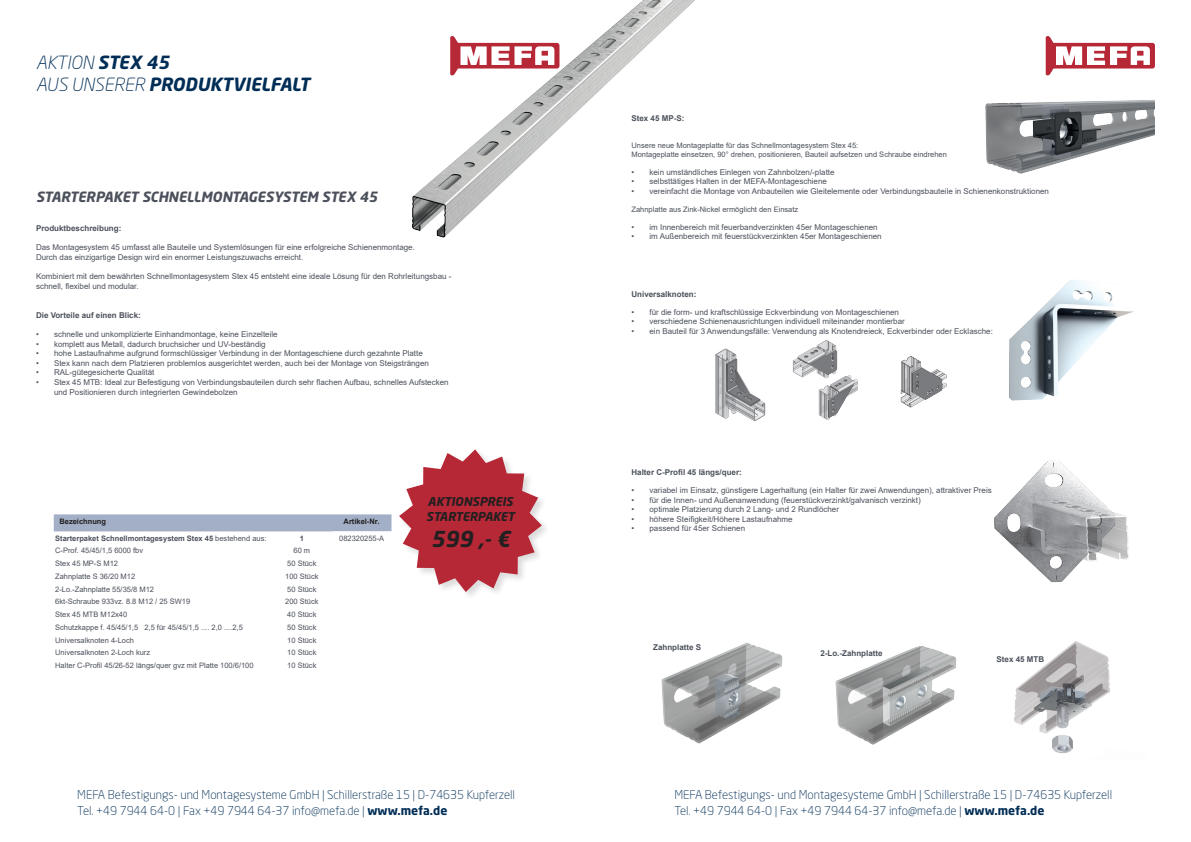
<style>
.page{position:relative;width:1191px;height:842px;background:#fff}
.page>*{position:absolute;margin:0;border:0;box-sizing:border-box;transform-origin:0 0}
.t1{font:italic 700 21.7px "Neo Sans Std";color:#231f20}
.t2{font:italic 700 18px/21.6px "Neo Sans Std";color:#002d56}
.t3{font:italic 700 14px "Neo Sans Std";color:#4b505b}
.t4{font:italic 700 12.1px/14.6px "Neo Sans Std";color:#231f20}
.t5{font:300 12px/16.2px "Neo Sans Std";color:#002d56}
.t6{font:8px/9.6px "Arial";color:#4b505b}
.t7{font:700 8px "Arial";color:#4b505b}
.t8{font:7.5px/9.2px "Arial";color:#4b505b}
.t9{font:700 7.5px "Arial";color:#4b505b}
.t10{font:700 7.5px "Arial";color:#231f20}
.s1{font-weight:300}
.s2{font-weight:400}
.s3{font-weight:700}
</style>
<div class="page">
<svg style="left:399px;top:449px;width:143px;height:143px"></svg>
<svg style="left:54px;top:514px;width:337px;height:18px;background:#a7b3c9"></svg>
<img style="left:994px;top:460px;width:135px;height:123px">
<img style="left:1009px;top:280px;width:125px;height:121px">
<img style="left:412px;top:0;width:283px;height:238px">
<img style="left:985px;top:36px;width:169px;height:138px">
<img style="left:661px;top:642px;width:122px;height:102px">
<img style="left:835px;top:646px;width:122px;height:99px">
<img style="left:1014px;top:641px;width:96px;height:112px">
<img style="left:900px;top:356px;width:47px;height:52px">
<img style="left:715px;top:348px;width:51px;height:73px">
<img style="left:818px;top:375px;width:40px;height:45px">
<img style="left:792px;top:340px;width:46px;height:40px">
<h2 class="t2" style="left:36px;top:52px;width:275px"><span class="s1">AKTION</span> STEX 45<br><span class="s1">AUS UNSERER</span> PRODUKTVIELFALT</h2>
<h3 class="t3" style="left:36px;top:187px;width:343px">STARTERPAKET SCHNELLMONTAGESYSTEM STEX 45</h3>
<p class="t7" style="left:36px;top:223px;width:87px">Produktbeschreibung:</p>
<p class="t6" style="left:36px;top:243px;width:380px">Das Montagesystem 45 umfasst alle Bauteile und Systemlösungen für eine erfolgreiche Schienenmontage.<br>Durch das einzigartige Design wird ein enormer Leistungszuwachs erreicht.</p>
<p class="t6" style="left:36px;top:272px;width:417px">Kombiniert mit dem bewährten Schnellmontagesystem Stex 45 entsteht eine ideale Lösung für den Rohrleitungsbau - schnell, flexibel und modular.</p>
<p class="t7" style="left:36px;top:309px;width:106px">Die Vorteile auf einen Blick:</p>
<p class="t6" style="left:36px;top:329px;width:243px">• schnelle und unkomplizierte Einhandmontage, keine Einzelteile</p>
<p class="t6" style="left:36px;top:339px;width:231px">• komplett aus Metall, dadurch bruchsicher und UV-beständig</p>
<p class="t6" style="left:36px;top:348px;width:388px">• hohe Lastaufnahme aufgrund formschlüssiger Verbindung in der Montageschiene durch gezahnte Platte</p>
<p class="t6" style="left:36px;top:358px;width:394px">• Stex kann nach dem Platzieren problemlos ausgerichtet werden, auch bei der Montage von Steigsträngen</p>
<p class="t6" style="left:36px;top:368px;width:120px">• RAL-gütegesicherte Qualität</p>
<p class="t6" style="left:54px;top:377px;width:396px;text-indent:-18px">• Stex 45 MTB: Ideal zur Befestigung von Verbindungsbauteilen durch sehr flachen Aufbau, schnelles Aufstecken und Positionieren durch integrierten Gewindebolzen</p>
<p class="t10" style="left:59px;top:516px;width:48px">Bezeichnung</p>
<p class="t10" style="left:344px;top:516px;width:37px">Artikel-Nr.</p>
<p class="t9" style="left:55px;top:533px;width:213px">Starterpaket Schnellmontagesystem Stex 45 <span class="s2">bestehend aus:</span></p>
<p class="t9" style="left:300px;top:533px;width:6px">1</p>
<p class="t8" style="left:339px;top:533px;width:47px">082320255-A</p>
<p class="t8" style="left:55px;top:546px;width:89px">C-Prof. 45/45/1,5 6000 fbv</p>
<p class="t8" style="left:293px;top:546px;width:18px">60 m</p>
<p class="t8" style="left:55px;top:559px;width:64px">Stex 45 MP-S M12</p>
<p class="t8" style="left:287px;top:559px;width:31px">50 Stück</p>
<p class="t8" style="left:55px;top:571px;width:82px">Zahnplatte S 36/20 M12</p>
<p class="t8" style="left:285px;top:571px;width:35px">100 Stück</p>
<p class="t8" style="left:55px;top:584px;width:100px">2-Lo.-Zahnplatte 55/35/8 M12</p>
<p class="t8" style="left:287px;top:584px;width:31px">50 Stück</p>
<p class="t8" style="left:55px;top:597px;width:137px">6kt-Schraube 933vz. 8.8 M12 / 25 SW19</p>
<p class="t8" style="left:285px;top:597px;width:35px">200 Stück</p>
<p class="t8" style="left:55px;top:610px;width:74px">Stex 45 MTB M12x40</p>
<p class="t8" style="left:287px;top:610px;width:31px">40 Stück</p>
<p class="t8" style="left:55px;top:623px;width:189px">Schutzkappe f. 45/45/1,5 2,5 für 45/45/1,5 .... 2,0 ....2,5</p>
<p class="t8" style="left:287px;top:623px;width:31px">50 Stück</p>
<p class="t8" style="left:55px;top:635px;width:80px">Universalknoten 4-Loch</p>
<p class="t8" style="left:287px;top:635px;width:31px">10 Stück</p>
<p class="t8" style="left:55px;top:648px;width:97px">Universalknoten 2-Loch kurz</p>
<p class="t8" style="left:287px;top:648px;width:31px">10 Stück</p>
<p class="t8" style="left:55px;top:661px;width:200px">Halter C-Profil 45/26-52 längs/quer gvz mit Platte 100/6/100</p>
<p class="t8" style="left:287px;top:661px;width:31px">10 Stück</p>
<h3 class="t4" style="left:426px;top:494px;width:90px">AKTIONSPREIS<br>STARTERPAKET</h3>
<h1 class="t1" style="left:431px;top:525px;width:81px">599 ,- €</h1>
<h3 class="t5" style="left:77px;top:786px;width:439px">MEFA Befestigungs- und Montagesysteme GmbH | Schillerstraße 15 | D-74635 Kupferzell<br>Tel. +49 7944 64-0 | Fax +49 7944 64-37 info@mefa.de | <span class="s3">www.mefa.de</span></h3>
<p class="t7" style="left:631px;top:112px;width:54px">Stex 45 MP-S:</p>
<p class="t8" style="left:631px;top:140px;width:317px">Unsere neue Montageplatte für das Schnellmontagesystem Stex 45:<br>Montageplatte einsetzen, 90° drehen, positionieren, Bauteil aufsetzen und Schraube eindrehen</p>
<p class="t6" style="left:631px;top:167px;width:204px">• kein umständliches Einlegen von Zahnbolzen/-platte</p>
<p class="t6" style="left:631px;top:177px;width:197px">• selbsttätiges Halten in der MEFA-Montageschiene</p>
<p class="t6" style="left:631px;top:186px;width:419px">• vereinfacht die Montage von Anbauteilen wie Gleitelemente oder Verbindungsbauteile in Schienenkonstruktionen</p>
<p class="t8" style="left:631px;top:205px;width:168px">Zahnplatte aus Zink-Nickel ermöglicht den Einsatz</p>
<p class="t6" style="left:631px;top:222px;width:248px">• im Innenbereich mit feuerbandverzinkten 45er Montageschienen</p>
<p class="t6" style="left:631px;top:232px;width:252px">• im Außenbereich mit feuerstückverzinkten 45er Montageschienen</p>
<p class="t7" style="left:631px;top:288px;width:66px">Universalknoten:</p>
<p class="t6" style="left:631px;top:307px;width:269px">• für die form- und kraftschlüssige Eckverbindung von Montageschienen</p>
<p class="t6" style="left:631px;top:317px;width:275px">• verschiedene Schienenausrichtungen individuell miteinander montierbar</p>
<p class="t6" style="left:631px;top:326px;width:363px">• ein Bauteil für 3 Anwendungsfälle: Verwendung als Knotendreieck, Eckverbinder oder Ecklasche:</p>
<p class="t7" style="left:631px;top:466px;width:112px">Halter C-Profil 45 längs/quer:</p>
<p class="t6" style="left:631px;top:485px;width:362px">• variabel im Einsatz, günstigere Lagerhaltung (ein Halter für zwei Anwendungen), attraktiver Preis</p>
<p class="t6" style="left:631px;top:495px;width:291px">• für die Innen- und Außenanwendung (feuerstückverzinkt/galvanisch verzinkt)</p>
<p class="t6" style="left:631px;top:504px;width:209px">• optimale Platzierung durch 2 Lang- und 2 Rundlöcher</p>
<p class="t6" style="left:631px;top:514px;width:163px">• höhere Steifigkeit/Höhere Lastaufnahme</p>
<p class="t6" style="left:631px;top:524px;width:115px">• passend für 45er Schienen</p>
<p class="t7" style="left:653px;top:642px;width:50px">Zahnplatte S</p>
<p class="t7" style="left:820px;top:648px;width:64px">2-Lo.-Zahnplatte</p>
<p class="t7" style="left:996px;top:653px;width:49px">Stex 45 MTB</p>
<h3 class="t5" style="left:674px;top:786px;width:439px">MEFA Befestigungs- und Montagesysteme GmbH | Schillerstraße 15 | D-74635 Kupferzell<br>Tel. +49 7944 64-0 | Fax +49 7944 64-37 info@mefa.de | <span class="s3">www.mefa.de</span></h3>
</div>
